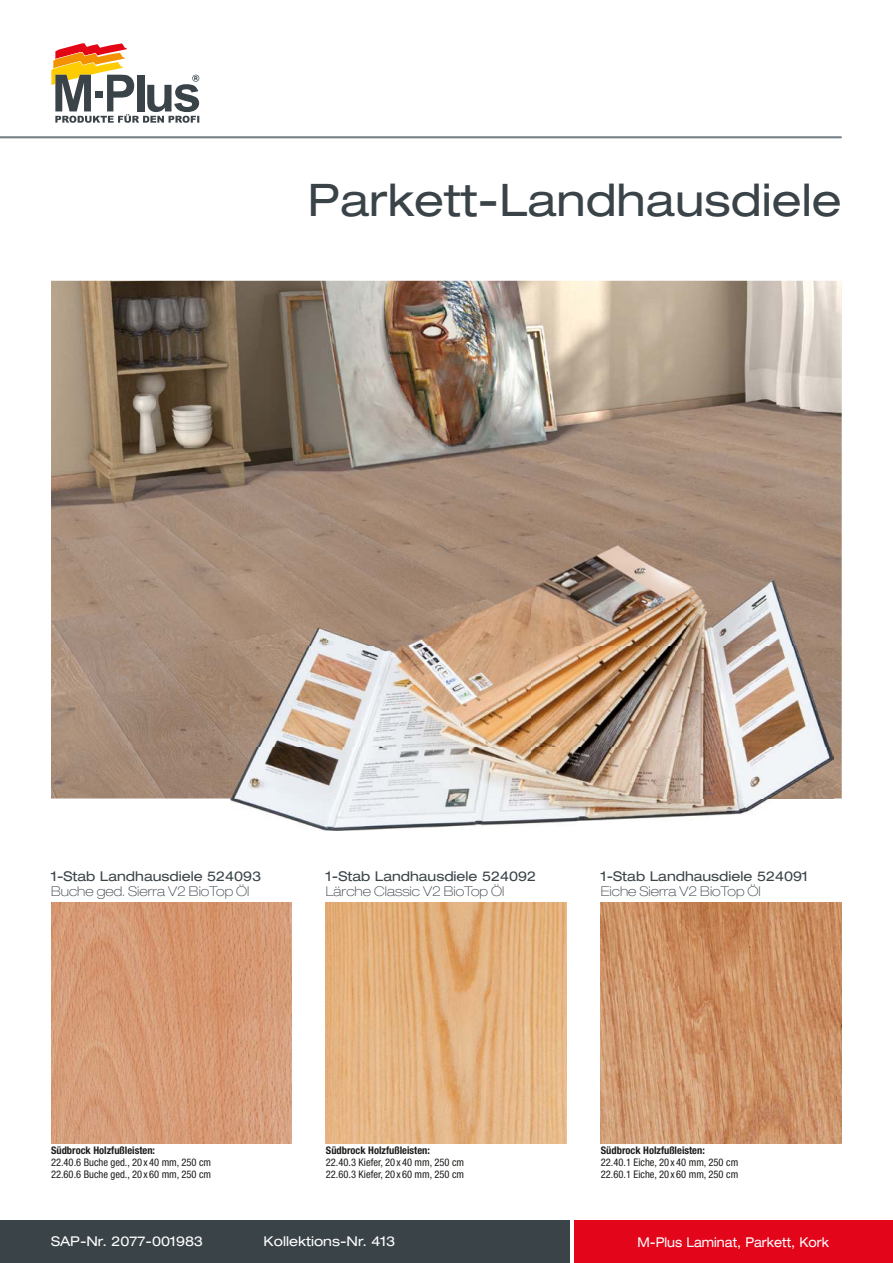
<style>
.page{position:relative;width:893px;height:1263px;background:#fff}
.page>*{position:absolute;margin:0;border:0;box-sizing:border-box;transform-origin:0 0}
.t1{font:expanded 45px "Helvetica Neue";color:#3a4348}
.t2{font:expanded 13.5px "Helvetica Neue";color:#3a4348}
.t3{font:100 expanded 13.5px "Helvetica Neue";color:#3a4348}
.t4{font:expanded 13.5px "Helvetica Neue";color:#fff}
.t5{font:expanded 13.5px "Helvetica Neue";color:#fff;scale:.9 1}
.t6{font:condensed 10.5px/12px "Helvetica Neue";color:#1d1d1b}
.t7{font:700 condensed 10.5px "Helvetica Neue";color:#1d1d1b}
</style>
<div class="page">
<hr style="left:0;top:136px;width:842px;height:2px;background:#768086">
<svg style="left:51px;top:43px;width:148px;height:80px"></svg>
<div style="left:95px;top:91px;width:8px;height:7px;background:#3a4348"></div>
<div style="left:0;top:1220px;width:570px;height:43px;background:#3a4348"></div>
<img style="left:51px;top:281px;width:791px;height:517px">
<img style="left:51px;top:902px;width:241px;height:241px">
<img style="left:326px;top:902px;width:241px;height:241px">
<img style="left:601px;top:902px;width:241px;height:241px">
<img style="left:230px;top:546px;width:603px;height:285px">
<div style="left:574px;top:1220px;width:319px;height:43px;background:#e3061b"></div>
<h1 class="t1" style="left:308px;top:183px;width:536px">Parkett-Landhausdiele</h1>
<p class="t2" style="left:51px;top:871px;width:212px">1-Stab Landhausdiele 524093</p>
<p class="t3" style="left:51px;top:886px;width:200px">Buche ged. Sierra V2 BioTop Öl</p>
<p class="t2" style="left:326px;top:871px;width:212px">1-Stab Landhausdiele 524092</p>
<p class="t3" style="left:326px;top:886px;width:180px">Lärche Classic V2 BioTop Öl</p>
<p class="t2" style="left:601px;top:871px;width:209px">1-Stab Landhausdiele 524091</p>
<p class="t3" style="left:601px;top:886px;width:161px">Eiche Sierra V2 BioTop Öl</p>
<p class="t7" style="left:51px;top:1146px;width:106px">Südbrock Holzfußleisten:</p>
<p class="t6" style="left:51px;top:1157px;width:162px">22.40.6 Buche ged., 20 x 40 mm, 250 cm<br>22.60.6 Buche ged., 20 x 60 mm, 250 cm</p>
<p class="t7" style="left:326px;top:1146px;width:106px">Südbrock Holzfußleisten:</p>
<p class="t6" style="left:326px;top:1157px;width:140px">22.40.3 Kiefer, 20 x 40 mm, 250 cm<br>22.60.3 Kiefer, 20 x 60 mm, 250 cm</p>
<p class="t7" style="left:601px;top:1146px;width:106px">Südbrock Holzfußleisten:</p>
<p class="t6" style="left:601px;top:1157px;width:139px">22.40.1 Eiche, 20 x 40 mm, 250 cm<br>22.60.1 Eiche, 20 x 60 mm, 250 cm</p>
<p class="t4" style="left:51px;top:1236px;width:154px">SAP-Nr. 2077-001983</p>
<p class="t4" style="left:264px;top:1236px;width:133px">Kollektions-Nr. 413</p>
<p class="t5" style="left:637px;top:1237px;width:214px">M-Plus Laminat, Parkett, Kork</p>
</div>
